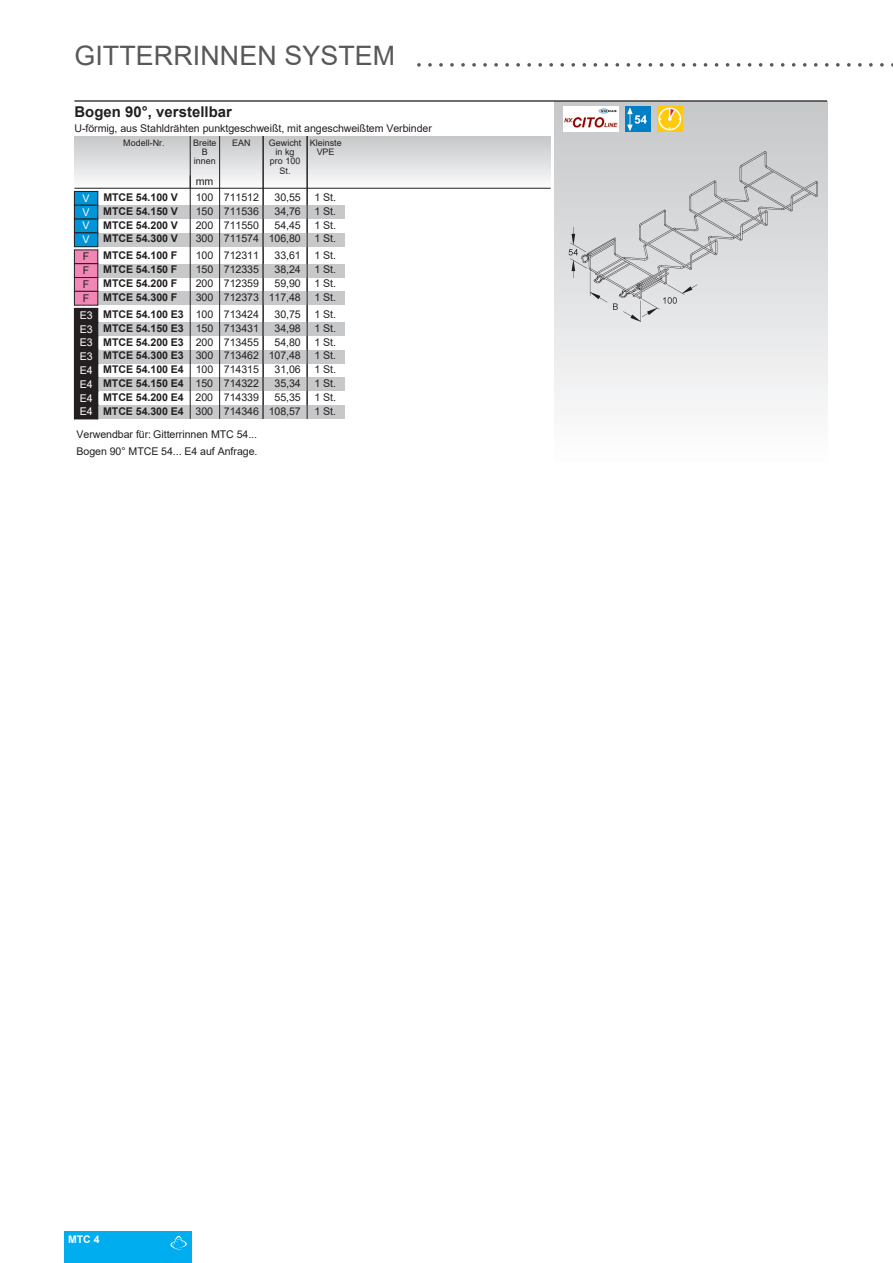
<style>
.page{position:relative;width:893px;height:1263px;background:#fff}
.page>*{position:absolute;margin:0;border:0;box-sizing:border-box;transform-origin:0 0}
.t1{font:26.85px "Arial";letter-spacing:.005em;color:#57585a}
.t2{font:700 14.85px "Arial";letter-spacing:.005em;color:#231f20}
.t3{font:10.65px/13.8px "Arial";letter-spacing:-.005em;color:#231f20;text-align:justify}
.t4{font:700 10.65px/13.8px "Arial";letter-spacing:-.005em;color:#231f20;text-align:right}
.t5{font:10.65px/13.8px "Arial";color:#fff;text-align:justify}
.t6{font:700 10.65px "Arial";color:#fff}
.t7{font:700 10.5px "Arial";color:#fff}
.t8{font:9px/9px "Arial";color:#231f20;text-align:center}
.s1{font-weight:400}
</style>
<div class="page">
<div style="left:64px;top:1231px;width:127px;height:32px;background:#00aeef"></div>
<svg style="left:170px;top:1236px;width:17px;height:14px"></svg>
<svg style="left:417px;top:63px;width:476px;height:4px"></svg>
<img style="left:74px;top:136px;width:477px;height:52px">
<hr style="left:74px;top:188px;width:477px;height:1px;background:#231f20">
<div style="left:98px;top:205px;width:122px;height:14px;background:#c7c8ca"></div>
<div style="left:98px;top:233px;width:122px;height:14px;background:#c7c8ca"></div>
<div style="left:98px;top:264px;width:122px;height:14px;background:#c7c8ca"></div>
<div style="left:98px;top:291px;width:122px;height:14px;background:#c7c8ca"></div>
<div style="left:98px;top:322px;width:122px;height:14px;background:#c7c8ca"></div>
<div style="left:98px;top:350px;width:122px;height:14px;background:#c7c8ca"></div>
<div style="left:98px;top:377px;width:122px;height:14px;background:#c7c8ca"></div>
<div style="left:98px;top:405px;width:122px;height:14px;background:#c7c8ca"></div>
<hr style="left:190px;top:188px;width:1px;height:231px;background:#231f20">
<svg style="left:74px;top:191px;width:24px;height:229px;background:#4b516a"></svg>
<hr style="left:190px;top:136px;width:1px;height:52px;background:#231f20">
<svg style="left:190px;top:175px;width:1px;height:13px"></svg>
<div style="left:307px;top:205px;width:37px;height:14px;background:#c7c8ca"></div>
<div style="left:307px;top:233px;width:37px;height:14px;background:#c7c8ca"></div>
<div style="left:307px;top:264px;width:37px;height:14px;background:#c7c8ca"></div>
<div style="left:307px;top:291px;width:37px;height:14px;background:#c7c8ca"></div>
<div style="left:307px;top:322px;width:37px;height:14px;background:#c7c8ca"></div>
<div style="left:307px;top:350px;width:37px;height:14px;background:#c7c8ca"></div>
<div style="left:307px;top:377px;width:37px;height:14px;background:#c7c8ca"></div>
<div style="left:307px;top:405px;width:37px;height:14px;background:#c7c8ca"></div>
<div style="left:220px;top:205px;width:43px;height:14px;background:#c7c8ca"></div>
<div style="left:220px;top:233px;width:43px;height:14px;background:#c7c8ca"></div>
<div style="left:220px;top:264px;width:43px;height:14px;background:#c7c8ca"></div>
<div style="left:220px;top:291px;width:43px;height:14px;background:#c7c8ca"></div>
<div style="left:220px;top:322px;width:43px;height:14px;background:#c7c8ca"></div>
<div style="left:220px;top:350px;width:43px;height:14px;background:#c7c8ca"></div>
<div style="left:220px;top:377px;width:43px;height:14px;background:#c7c8ca"></div>
<div style="left:220px;top:405px;width:43px;height:14px;background:#c7c8ca"></div>
<hr style="left:219px;top:136px;width:1px;height:283px;background:#231f20">
<div style="left:263px;top:205px;width:44px;height:14px;background:#c7c8ca"></div>
<div style="left:263px;top:233px;width:44px;height:14px;background:#c7c8ca"></div>
<div style="left:263px;top:264px;width:44px;height:14px;background:#c7c8ca"></div>
<div style="left:263px;top:291px;width:44px;height:14px;background:#c7c8ca"></div>
<div style="left:263px;top:322px;width:44px;height:14px;background:#c7c8ca"></div>
<div style="left:263px;top:350px;width:44px;height:14px;background:#c7c8ca"></div>
<div style="left:263px;top:377px;width:44px;height:14px;background:#c7c8ca"></div>
<div style="left:263px;top:405px;width:44px;height:14px;background:#c7c8ca"></div>
<hr style="left:263px;top:136px;width:1px;height:283px;background:#231f20">
<hr style="left:307px;top:136px;width:1px;height:283px;background:#231f20">
<img style="left:563px;top:151px;width:256px;height:170px">
<img style="left:564px;top:108px;width:54px;height:20px">
<img style="left:625px;top:106px;width:26px;height:26px">
<img style="left:657px;top:106px;width:26px;height:26px">
<hr style="left:74px;top:100px;width:753px;height:2px;background:#231f20">
<h1 class="t1" style="left:74px;top:37px;width:322px">GITTERRINNEN SYSTEM</h1>
<h2 class="t2" style="left:74px;top:102px;width:159px">Bogen 90°, verstellbar</h2>
<p class="t3" style="left:74px;top:121px;width:359px">U-förmig, aus Stahldrähten punktgeschweißt, mit angeschweißtem Verbinder</p>
<p class="t5" style="left:83px;top:191px;width:9px">V V V V</p>
<p class="t3" style="left:83px;top:249px;width:8px">F F F F</p>
<p class="t5" style="left:80px;top:308px;width:14px">E3<br>E3<br>E3<br>E3<br>E4<br>E4<br>E4<br>E4</p>
<p class="t8" style="left:123px;top:138px;width:43px">Modell-Nr.</p>
<p class="t8" style="left:193px;top:138px;width:25px">Breite<br>B innen</p>
<p class="t3" style="left:196px;top:174px;width:19px">mm</p>
<p class="t4" style="left:103px;top:190px;width:76px">MTCE 54.100 V</p>
<p class="t3" style="left:196px;top:190px;width:19px">100</p>
<p class="t4" style="left:103px;top:204px;width:76px">MTCE 54.150 V</p>
<p class="t3" style="left:196px;top:204px;width:19px">150</p>
<p class="t4" style="left:103px;top:218px;width:76px">MTCE 54.200 V</p>
<p class="t3" style="left:196px;top:218px;width:19px">200</p>
<p class="t4" style="left:103px;top:232px;width:76px">MTCE 54.300 V</p>
<p class="t3" style="left:196px;top:232px;width:19px">300</p>
<p class="t4" style="left:103px;top:249px;width:76px">MTCE 54.100 F</p>
<p class="t3" style="left:196px;top:249px;width:19px">100</p>
<p class="t4" style="left:103px;top:263px;width:76px">MTCE 54.150 F</p>
<p class="t3" style="left:196px;top:263px;width:19px">150</p>
<p class="t4" style="left:103px;top:277px;width:76px">MTCE 54.200 F</p>
<p class="t3" style="left:196px;top:276px;width:19px">200</p>
<p class="t4" style="left:103px;top:290px;width:76px">MTCE 54.300 F</p>
<p class="t4" style="left:103px;top:289px;width:111px;line-height:17px"><span class="s1">300<br></span>MTCE 54.100 E3 <span class="s1">100</span></p>
<p class="t4" style="left:103px;top:321px;width:112px;text-align:justify">MTCE 54.150 E3 <span class="s1">150<br></span>MTCE 54.200 E3 <span class="s1">200<br></span>MTCE 54.300 E3 <span class="s1">300<br></span>MTCE 54.100 E4 <span class="s1">100<br></span>MTCE 54.150 E4 <span class="s1">150<br></span>MTCE 54.200 E4 <span class="s1">200<br></span>MTCE 54.300 E4 <span class="s1">300</span></p>
<p class="t8" style="left:232px;top:138px;width:20px">EAN</p>
<p class="t3" style="left:224px;top:190px;width:37px">711512<br>711536<br>711550<br>711574</p>
<p class="t3" style="left:224px;top:249px;width:37px">712311<br>712335<br>712359<br>712373</p>
<p class="t3" style="left:224px;top:307px;width:37px">713424<br>713431<br>713455<br>713462<br>714315<br>714322<br>714339<br>714346</p>
<p class="t3" style="left:77px;top:425px;width:182px;line-height:17px">Verwendbar für: Gitterrinnen MTC 54...<br>Bogen 90° MTCE 54... E4 auf Anfrage.</p>
<p class="t8" style="left:269px;top:138px;width:34px">Gewicht in kg pro 100<br>St.</p>
<p class="t3" style="left:269px;top:190px;width:34px;text-align:center">30,55<br>34,76<br>54,45<br>106,80</p>
<p class="t3" style="left:269px;top:249px;width:34px;text-align:center">33,61<br>38,24<br>59,90<br>117,48</p>
<p class="t3" style="left:269px;top:307px;width:34px;text-align:center">30,75<br>34,98<br>54,80<br>107,48<br>31,06<br>35,34<br>55,35<br>108,57</p>
<p class="t8" style="left:310px;top:138px;width:33px">Kleinste<br>VPE</p>
<p class="t3" style="left:314px;top:190px;width:23px">1 St.<br>1 St.<br>1 St.<br>1 St.</p>
<p class="t3" style="left:314px;top:249px;width:23px">1 St.<br>1 St.<br>1 St.<br>1 St.</p>
<p class="t3" style="left:314px;top:307px;width:23px">1 St.<br>1 St.<br>1 St.<br>1 St.<br>1 St.<br>1 St.<br>1 St.<br>1 St.</p>
<p class="t7" style="left:68px;top:1232px;width:33px">MTC 4</p>
<p class="t6" style="left:68px;top:1232px;width:31px">KR 38</p>
</div>
